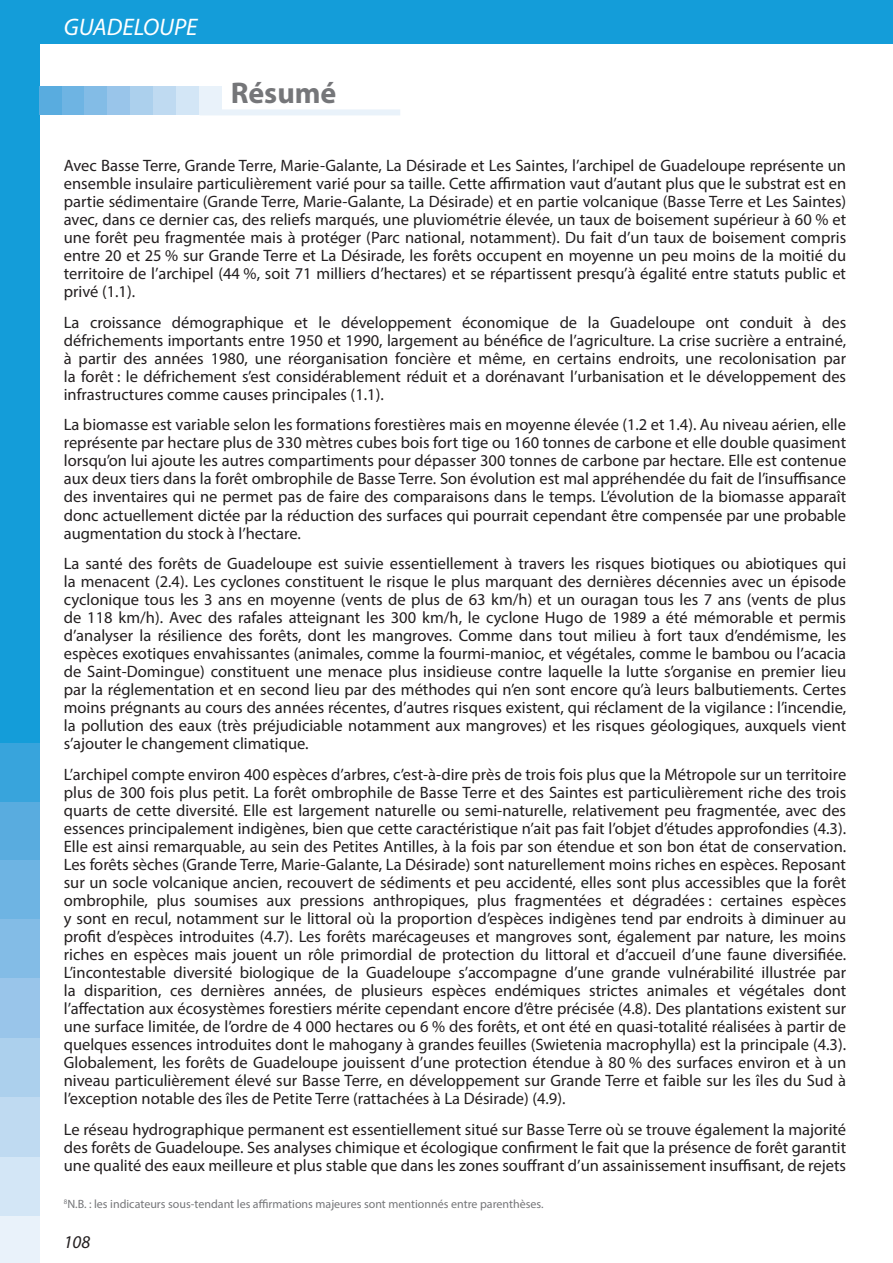
<style>
.page{position:relative;width:893px;height:1263px;background:#fff}
.page>*{position:absolute;margin:0;border:0;box-sizing:border-box;transform-origin:0 0}
.Titre_Page{font:700 30px "Myriad Pro";color:#757679}
.t1{font:italic 24px "Myriad Pro";color:#fff}
.t2{font:italic 18px "Myriad Pro";color:#231f20}
.Texte_courant{font:16.5px/18px "Myriad Pro";color:#231f20;text-align:justify}
.Note{font:12px "Myriad Pro";color:#757679}
</style>
<div class="page">
<div style="left:1px;top:0;width:892px;height:44px;background:#149dd9"></div>
<div style="left:0;top:0;width:39px;height:1263px;background:#149dd9"></div>
<div style="left:0;top:744px;width:39px;height:59px;background:#38a4dc"></div>
<div style="left:0;top:802px;width:39px;height:60px;background:#59acdf"></div>
<div style="left:0;top:860px;width:39px;height:60px;background:#6eb4e3"></div>
<div style="left:0;top:919px;width:39px;height:60px;background:#83bce6"></div>
<div style="left:0;top:978px;width:39px;height:60px;background:#99c5ea"></div>
<div style="left:0;top:1038px;width:39px;height:59px;background:#acd0ed"></div>
<div style="left:0;top:1097px;width:39px;height:60px;background:#bfdaf1"></div>
<div style="left:0;top:1157px;width:39px;height:59px;background:#d3e6f6"></div>
<div style="left:0;top:1216px;width:39px;height:47px;background:#e9f2fa"></div>
<div style="left:39px;top:87px;width:23px;height:28px;background:#59acdf"></div>
<div style="left:62px;top:87px;width:22px;height:28px;background:#6eb4e3"></div>
<div style="left:84px;top:87px;width:23px;height:28px;background:#83bce6"></div>
<div style="left:107px;top:87px;width:23px;height:28px;background:#99c5ea"></div>
<div style="left:130px;top:87px;width:23px;height:28px;background:#acd0ed"></div>
<div style="left:153px;top:87px;width:23px;height:28px;background:#bfdaf1"></div>
<div style="left:176px;top:87px;width:23px;height:28px;background:#d3e6f6"></div>
<div style="left:199px;top:87px;width:23px;height:28px;background:#e9f2fa"></div>
<div style="left:200px;top:109px;width:200px;height:6px;background:#e9f2fa"></div>
<h2 class="t1" style="left:64px;top:12px;width:135px">GUADELOUPE</h2>
<p class="Titre_Page" style="left:231px;top:73px;width:107px">Résumé</p>
<p class="Texte_courant" style="left:64px;top:156px;width:784px">Avec Basse Terre, Grande Terre, Marie-Galante, La Désirade et Les Saintes, l’archipel de Guadeloupe représente un ensemble insulaire particulièrement varié pour sa taille. Cette affirmation vaut d’autant plus que le substrat est en partie sédimentaire (Grande Terre, Marie-Galante, La Désirade) et en partie volcanique (Basse Terre et Les Saintes) avec, dans ce dernier cas, des reliefs marqués, une pluviométrie élevée, un taux de boisement supérieur à 60 % et une forêt peu fragmentée mais à protéger (Parc national, notamment). Du fait d’un taux de boisement compris entre 20 et 25 % sur Grande Terre et La Désirade, les forêts occupent en moyenne un peu moins de la moitié du territoire de l’archipel (44 %, soit 71 milliers d’hectares) et se répartissent presqu’à égalité entre statuts public et privé (1.1).</p>
<p class="Texte_courant" style="left:64px;top:313px;width:784px">La croissance démographique et le développement économique de la Guadeloupe ont conduit à des défrichements importants entre 1950 et 1990, largement au bénéfice de l’agriculture. La crise sucrière a entrainé, à partir des années 1980, une réorganisation foncière et même, en certains endroits, une recolonisation par la forêt : le défrichement s’est considérablement réduit et a dorénavant l’urbanisation et le développement des infrastructures comme causes principales (1.1).</p>
<p class="Texte_courant" style="left:64px;top:416px;width:784px">La biomasse est variable selon les formations forestières mais en moyenne élevée (1.2 et 1.4). Au niveau aérien, elle représente par hectare plus de 330 mètres cubes bois fort tige ou 160 tonnes de carbone et elle double quasiment lorsqu’on lui ajoute les autres compartiments pour dépasser 300 tonnes de carbone par hectare. Elle est contenue aux deux tiers dans la forêt ombrophile de Basse Terre. Son évolution est mal appréhendée du fait de l’insuffisance des inventaires qui ne permet pas de faire des comparaisons dans le temps. L’évolution de la biomasse apparaît donc actuellement dictée par la réduction des surfaces qui pourrait cependant être compensée par une probable augmentation du stock à l’hectare.</p>
<p class="Texte_courant" style="left:64px;top:554px;width:784px">La santé des forêts de Guadeloupe est suivie essentiellement à travers les risques biotiques ou abiotiques qui la menacent (2.4). Les cyclones constituent le risque le plus marquant des dernières décennies avec un épisode cyclonique tous les 3 ans en moyenne (vents de plus de 63 km/h) et un ouragan tous les 7 ans (vents de plus de 118 km/h). Avec des rafales atteignant les 300 km/h, le cyclone Hugo de 1989 a été mémorable et permis d’analyser la résilience des forêts, dont les mangroves. Comme dans tout milieu à fort taux d’endémisme, les espèces exotiques envahissantes (animales, comme la fourmi-manioc, et végétales, comme le bambou ou l’acacia de Saint-Domingue) constituent une menace plus insidieuse contre laquelle la lutte s’organise en premier lieu par la réglementation et en second lieu par des méthodes qui n’en sont encore qu’à leurs balbutiements. Certes moins prégnants au cours des années récentes, d’autres risques existent, qui réclament de la vigilance : l’incendie, la pollution des eaux (très préjudiciable notamment aux mangroves) et les risques géologiques, auxquels vient s’ajouter le changement climatique.</p>
<p class="Texte_courant" style="left:64px;top:765px;width:784px">L’archipel compte environ 400 espèces d’arbres, c’est-à-dire près de trois fois plus que la Métropole sur un territoire plus de 300 fois plus petit. La forêt ombrophile de Basse Terre et des Saintes est particulièrement riche des trois quarts de cette diversité. Elle est largement naturelle ou semi-naturelle, relativement peu fragmentée, avec des essences principalement indigènes, bien que cette caractéristique n’ait pas fait l’objet d’études approfondies (4.3).<br>Elle est ainsi remarquable, au sein des Petites Antilles, à la fois par son étendue et son bon état de conservation.<br>Les forêts sèches (Grande Terre, Marie-Galante, La Désirade) sont naturellement moins riches en espèces. Reposant sur un socle volcanique ancien, recouvert de sédiments et peu accidenté, elles sont plus accessibles que la forêt ombrophile, plus soumises aux pressions anthropiques, plus fragmentées et dégradées : certaines espèces y sont en recul, notamment sur le littoral où la proportion d’espèces indigènes tend par endroits à diminuer au profit d’espèces introduites (4.7). Les forêts marécageuses et mangroves sont, également par nature, les moins riches en espèces mais jouent un rôle primordial de protection du littoral et d’accueil d’une faune diversifiée.<br>L’incontestable diversité biologique de la Guadeloupe s’accompagne d’une grande vulnérabilité illustrée par la disparition, ces dernières années, de plusieurs espèces endémiques strictes animales et végétales dont l’affectation aux écosystèmes forestiers mérite cependant encore d’être précisée (4.8). Des plantations existent sur une surface limitée, de l’ordre de 4 000 hectares ou 6 % des forêts, et ont été en quasi-totalité réalisées à partir de quelques essences introduites dont le mahogany à grandes feuilles (Swietenia macrophylla) est la principale (4.3).<br>Globalement, les forêts de Guadeloupe jouissent d’une protection étendue à 80 % des surfaces environ et à un niveau particulièrement élevé sur Basse Terre, en développement sur Grande Terre et faible sur les îles du Sud à l’exception notable des îles de Petite Terre (rattachées à La Désirade) (4.9).</p>
<p class="Texte_courant" style="left:64px;top:1120px;width:784px">Le réseau hydrographique permanent est essentiellement situé sur Basse Terre où se trouve également la majorité des forêts de Guadeloupe. Ses analyses chimique et écologique confirment le fait que la présence de forêt garantit une qualité des eaux meilleure et plus stable que dans les zones souffrant d’un assainissement insuffisant, de rejets</p>
<p class="Note" style="left:64px;top:1197px;width:481px"><sup>8</sup>N.B. : les indicateurs sous-tendant les affirmations majeures sont mentionnés entre parenthèses.</p>
<p class="t2" style="left:64px;top:1231px;width:28px">108</p>
</div>
